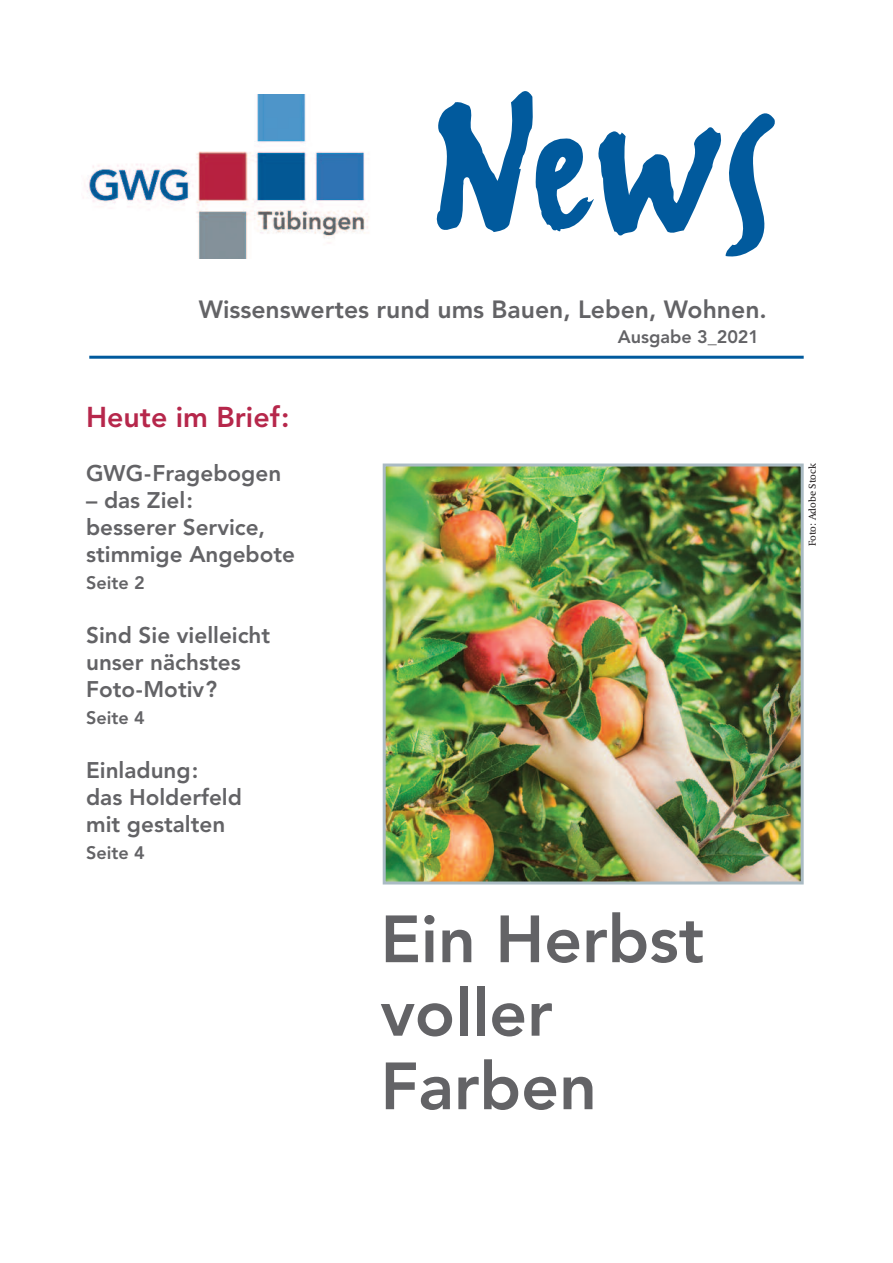
<style>
.page{position:relative;width:893px;height:1263px;background:#fff}
.page>*{position:absolute;margin:0;border:0;box-sizing:border-box;transform-origin:0 0}
.t1{font:232.5px "FF Erikrighthand";color:#015a9d}
.t2{font:800 66px/73.5px "Avenir";color:#636366}
.t3{font:800 28.5px "Avenir";color:#b6274b}
.t4{font:800 24.75px "Avenir";color:#636366}
.t5{font:800 22.5px/27px "Avenir";color:#636366}
.t6{font:800 18px "Avenir";color:#636366}
.t7{font:10.5px "Swift EF";color:#231f20}
</style>
<div class="page">
<img style="left:83px;top:95px;width:286px;height:163px">
<img style="left:387px;top:467px;width:413px;height:413px">
<div style="left:383px;top:463px;width:421px;height:421px;border:3px solid #aabbc4"></div>
<hr style="left:89px;top:356px;width:715px;height:3px;background:#015a9d">
<h1 class="t1" style="left:432px;top:13px;width:343px">News</h1>
<p class="t4" style="left:199px;top:300px;width:570px">Wissenswertes rund ums Bauen, Leben, Wohnen.</p>
<p class="t6" style="left:618px;top:329px;width:143px">Ausgabe 3_2021</p>
<p class="t3" style="left:86px;top:405px;width:205px">Heute im Brief:</p>
<p class="t5" style="left:86px;top:462px;width:197px">GWG-Fragebogen</p>
<p class="t5" style="left:86px;top:489px;width:211px">– das Ziel:<br>besserer Service, stimmige Angebote</p>
<p class="t6" style="left:86px;top:575px;width:60px">Seite 2</p>
<p class="t5" style="left:86px;top:624px;width:186px">Sind Sie vielleicht unser nächstes<br>Foto-Motiv?</p>
<p class="t6" style="left:86px;top:710px;width:60px">Seite 4</p>
<p class="t5" style="left:86px;top:759px;width:157px">Einladung:<br>das Holderfeld mit gestalten</p>
<h2 class="t2" style="left:381px;top:908px;width:325px">Ein Herbst voller<br>Farben</h2>
<p class="t7" style="left:806px;top:546px;width:84px;rotate:-90deg">Foto: Adobe Stock</p>
</div>
